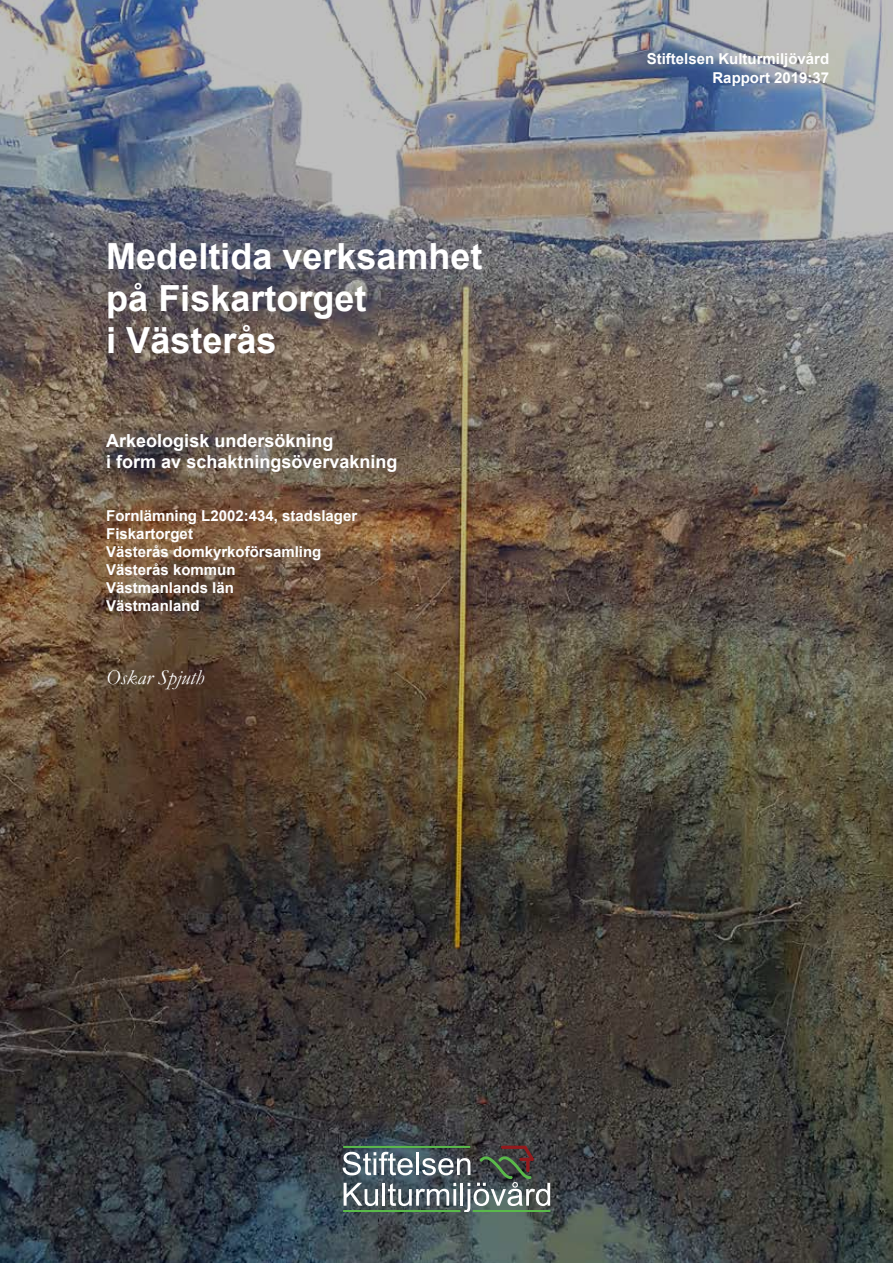
<style>
.page{position:relative;width:893px;height:1263px;background:#fff}
.page>*{position:absolute;margin:0;border:0;box-sizing:border-box;transform-origin:0 0}
.t1{font:700 36px/42px "Arial";color:#fff}
.t2{font:italic 21px "Garamond";color:#fff}
.t3{font:700 18px/21px "Arial";color:#fff}
.t4{font:700 15px/18px "Arial";color:#fff}
</style>
<div class="page">
<img style="left:0;top:0;width:893px;height:1263px">
<svg style="left:343px;top:1143px;width:207px;height:69px;background:#657270"></svg>
<h1 class="t1" style="left:106px;top:236px;width:378px">Medeltida verksamhet på Fiskartorget<br>i Västerås</h1>
<p class="t3" style="left:106px;top:431px;width:293px">Arkeologisk undersökning<br>i form av schaktningsövervakning</p>
<p class="t4" style="left:106px;top:507px;width:252px">Fornlämning L2002:434, stadslager<br>Fiskartorget<br>Västerås domkyrkoförsamling<br>Västerås kommun<br>Västmanlands län<br>Västmanland</p>
<h2 class="t2" style="left:106px;top:663px;width:99px">Oskar Spjuth</h2>
<p class="t4" style="left:647px;top:50px;width:184px;line-height:18.8px;text-align:right">Stiftelsen Kulturmiljövård<br>Rapport 2019:37</p>
</div>
